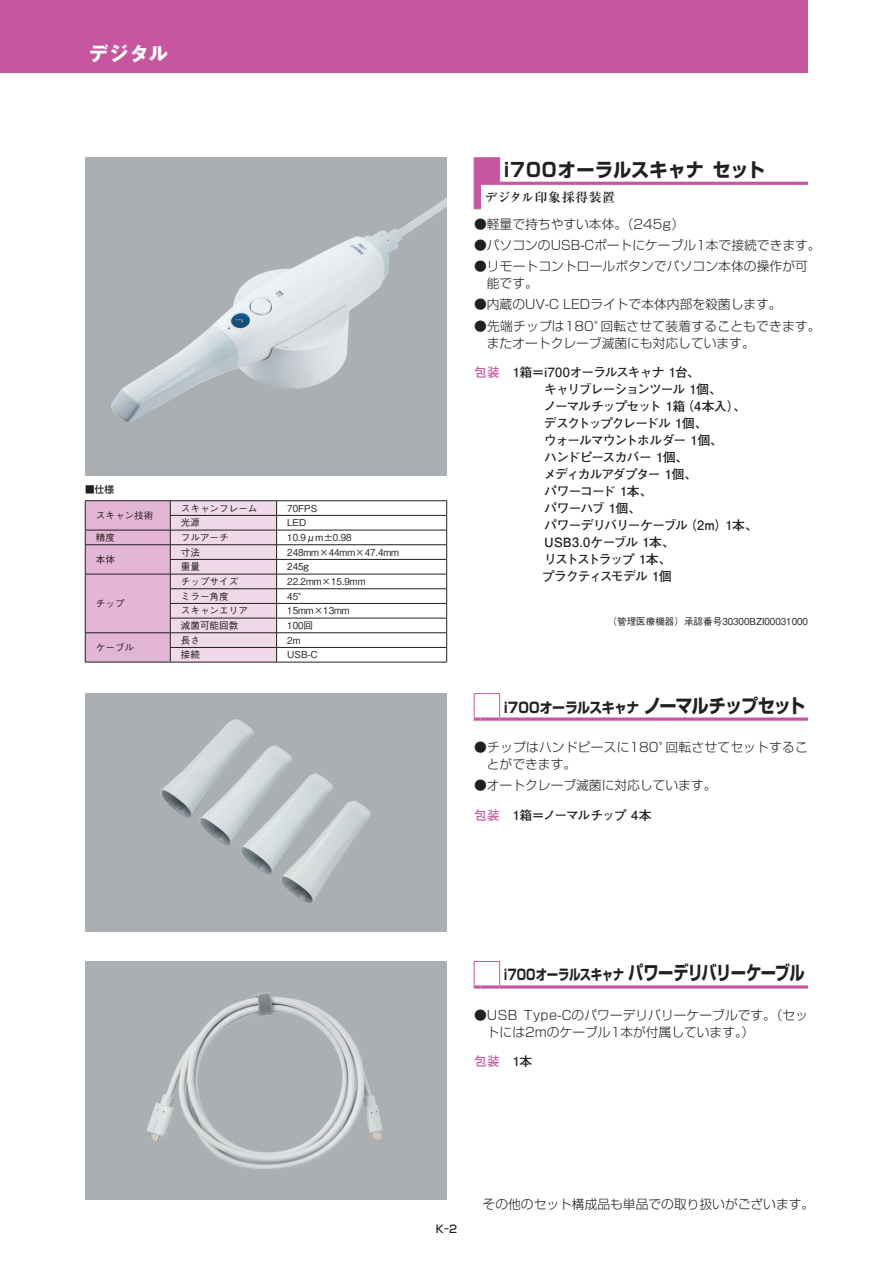
<style>
.page{position:relative;width:893px;height:1263px;background:#fff}
.page>*{position:absolute;margin:0;border:0;box-sizing:border-box;transform-origin:0 0}
.TD14_製品名{font:700 19.2px "Shin Go Pro";letter-spacing:.01em;color:#231f20;scale:.95 1}
.t1{font:700 19.2px "Gothic MB101 Pro";color:#fff}
.TD14_製品名-2{font:700 14.4px "Shin Go Pro";letter-spacing:-.03em;color:#231f20;scale:.8 1}
.TD14_製品名-3{font:700 14.4px "Shin Go Pro";letter-spacing:-.03em;color:#231f20;scale:.9 1}
.TD14_説明{font:300 12.75px/17px "Shin Go Pro";color:#231f20}
.t2{font:700 12.75px "Futo Go B101 Pro";letter-spacing:-.075em;color:#231f20}
.t3{font:700 12.75px "Futo Go B101 Pro";letter-spacing:-.055em;color:#231f20}
.t4{font:700 12.75px "Futo Go B101 Pro";letter-spacing:-.105em;color:#231f20}
.t5{font:700 12.75px "Futo Go B101 Pro";letter-spacing:-.1em;color:#231f20}
.t6{font:700 12.75px "Futo Go B101 Pro";letter-spacing:-.015em;color:#231f20}
.t7{font:700 12.75px "Futo Go B101 Pro";letter-spacing:-.14em;color:#231f20}
.TD14_一般名称{font:700 12.75px "Ryumin Pro";letter-spacing:.05em;color:#231f20}
.t8{font:500 10.65px "Shin Go Pro";color:#231f20}
.TD14_認証管理番号{font:500 9.6px "Gothic BBB Pro";color:#231f20}
.TD14_認証管理番号-2{font:500 9.6px "Gothic BBB Pro";color:#231f20;scale:.9 1}
.番号{font:500 9.6px "Shin Go Pro";color:#231f20}
.s1{color:#c656a0}
.s2{font-size:19.2px}
</style>
<div class="page">
<hr style="left:500px;top:182px;width:308px;height:3px;background:#c656a0">
<svg style="left:474px;top:157px;width:26px;height:52px"></svg>
<svg style="left:474px;top:693px;width:26px;height:28px"></svg>
<svg style="left:480px;top:717px;width:20px;height:4px"></svg>
<svg style="left:500px;top:717px;width:308px;height:4px"></svg>
<svg style="left:474px;top:961px;width:26px;height:27px"></svg>
<hr style="left:480px;top:985px;width:20px;height:3px;background:#c656a0">
<hr style="left:500px;top:985px;width:308px;height:3px;background:#c656a0">
<div style="left:85px;top:157px;width:361px;height:319px;background:#a9afb2"></div>
<img style="left:111px;top:198px;width:335px;height:225px">
<hr style="left:85px;top:500px;width:85px;height:1px;background:#231f20">
<hr style="left:170px;top:500px;width:107px;height:1px;background:#231f20">
<hr style="left:277px;top:500px;width:170px;height:1px;background:#231f20">
<hr style="left:277px;top:515px;width:170px;height:1px;background:#231f20">
<hr style="left:277px;top:530px;width:170px;height:1px;background:#231f20">
<hr style="left:277px;top:544px;width:170px;height:1px;background:#231f20">
<hr style="left:277px;top:559px;width:170px;height:1px;background:#231f20">
<hr style="left:277px;top:574px;width:170px;height:1px;background:#231f20">
<hr style="left:277px;top:588px;width:170px;height:1px;background:#231f20">
<hr style="left:277px;top:603px;width:170px;height:1px;background:#231f20">
<hr style="left:277px;top:618px;width:170px;height:1px;background:#231f20">
<svg style="left:85px;top:501px;width:192px;height:161px;background:#dfbfd5"></svg>
<svg style="left:446px;top:501px;width:1px;height:161px"></svg>
<hr style="left:85px;top:632px;width:85px;height:1px;background:#231f20">
<hr style="left:170px;top:632px;width:107px;height:1px;background:#231f20">
<hr style="left:277px;top:632px;width:170px;height:1px;background:#231f20">
<hr style="left:170px;top:647px;width:107px;height:1px;background:#231f20">
<hr style="left:277px;top:647px;width:170px;height:1px;background:#231f20">
<hr style="left:85px;top:662px;width:85px;height:1px;background:#231f20">
<hr style="left:170px;top:662px;width:107px;height:1px;background:#231f20">
<hr style="left:277px;top:662px;width:170px;height:1px;background:#231f20">
<div style="left:85px;top:693px;width:361px;height:238px;background:#a9afb2"></div>
<img style="left:160px;top:719px;width:211px;height:184px">
<div style="left:85px;top:961px;width:361px;height:238px;background:#a9afb2"></div>
<img style="left:146px;top:992px;width:237px;height:178px">
<div style="left:0;top:0;width:808px;height:72px;background:#c656a0"></div>
<h1 class="t1" style="left:89px;top:38px;width:80px">デジタル</h1>
<p class="番号" style="left:85px;top:482px;width:30px">■仕様</p>
<p class="TD14_認証管理番号" style="left:96px;top:508px;width:59px">スキャン技術</p>
<p class="TD14_認証管理番号" style="left:181px;top:500px;width:78px">スキャンフレーム</p>
<p class="TD14_認証管理番号-2" style="left:287px;top:500px;width:35px">70FPS</p>
<p class="TD14_認証管理番号" style="left:181px;top:515px;width:21px">光源</p>
<p class="TD14_認証管理番号" style="left:287px;top:515px;width:21px">LED</p>
<p class="TD14_認証管理番号" style="left:96px;top:530px;width:21px">精度</p>
<p class="TD14_認証管理番号" style="left:181px;top:530px;width:49px">フルアーチ</p>
<p class="TD14_認証管理番号-2" style="left:287px;top:530px;width:73px">10.9μm±0.98</p>
<p class="TD14_認証管理番号" style="left:96px;top:552px;width:21px">本体</p>
<p class="TD14_認証管理番号" style="left:181px;top:544px;width:21px">寸法</p>
<p class="TD14_認証管理番号-2" style="left:287px;top:544px;width:126px">248mm×44mm×47.4mm</p>
<p class="TD14_認証管理番号" style="left:181px;top:559px;width:21px">重量</p>
<p class="TD14_認証管理番号-2" style="left:287px;top:559px;width:25px">245g</p>
<p class="TD14_認証管理番号" style="left:96px;top:596px;width:30px">チップ</p>
<p class="TD14_認証管理番号" style="left:96px;top:640px;width:40px">ケーブル</p>
<p class="TD14_認証管理番号" style="left:181px;top:574px;width:59px">チップサイズ</p>
<p class="TD14_認証管理番号-2" style="left:287px;top:574px;width:88px">22.2mm×15.9mm</p>
<p class="TD14_認証管理番号" style="left:181px;top:588px;width:49px">ミラー角度</p>
<p class="TD14_認証管理番号-2" style="left:287px;top:588px;width:24px">45°</p>
<p class="TD14_認証管理番号" style="left:181px;top:603px;width:68px">スキャンエリア</p>
<p class="TD14_認証管理番号-2" style="left:287px;top:603px;width:71px">15mm×13mm</p>
<p class="TD14_認証管理番号" style="left:181px;top:618px;width:59px">減菌可能回数</p>
<p class="TD14_認証管理番号-2" style="left:287px;top:618px;width:30px">100回</p>
<p class="TD14_認証管理番号" style="left:181px;top:632px;width:21px">長さ</p>
<p class="TD14_認証管理番号-2" style="left:287px;top:632px;width:16px">2m</p>
<p class="TD14_認証管理番号" style="left:181px;top:647px;width:21px">接続</p>
<p class="TD14_認証管理番号" style="left:287px;top:647px;width:32px">USB-C</p>
<p class="TD14_製品名" style="left:504px;top:154px;width:276px">i700オーラルスキャナ セット</p>
<p class="TD14_一般名称" style="left:485px;top:187px;width:132px">デジタル印象採得装置</p>
<p class="TD14_説明" style="left:474px;top:214px;width:211px">●軽量で持ちやすい本体。（245g）</p>
<p class="TD14_説明" style="left:474px;top:235px;width:348px">●パソコンのUSB-Cポートにケーブル1本で接続できます。</p>
<p class="TD14_説明" style="left:487px;top:256px;width:323px;text-indent:-13px">●リモートコントロールボタンでパソコン本体の操作が可能です。</p>
<p class="TD14_説明" style="left:474px;top:294px;width:309px">●内蔵のUV-C LEDライトで本体内部を殺菌します。</p>
<p class="TD14_説明" style="left:487px;top:316px;width:335px;text-indent:-13px">●先端チップは180°回転させて装着することもできます。またオートクレーブ滅菌にも対応しています。</p>
<p class="t3" style="left:474px;top:362px;width:227px"><span class="s1">包装</span>　1箱＝i700オーラルスキャナ 1台、</p>
<p class="t2" style="left:544px;top:379px;width:179px">キャリブレーションツール 1個、</p>
<p class="t2" style="left:544px;top:396px;width:203px">ノーマルチップセット 1箱（4本入）、</p>
<p class="t4" style="left:544px;top:413px;width:165px">デスクトップクレードル 1個、</p>
<p class="t2" style="left:544px;top:430px;width:180px">ウォールマウントホルダー 1個、</p>
<p class="t3" style="left:544px;top:447px;width:146px">ハンドピースカバー 1個、</p>
<p class="t5" style="left:544px;top:464px;width:154px">メディカルアダプター 1個、</p>
<p class="t2" style="left:544px;top:481px;width:110px">パワーコード 1本、</p>
<p class="t2" style="left:544px;top:498px;width:98px">パワーハブ 1個、</p>
<p class="t2" style="left:544px;top:515px;width:215px">パワーデリバリーケーブル（2m）1本、</p>
<p class="t6" style="left:544px;top:532px;width:132px">USB3.0ケーブル 1本、</p>
<p class="t7" style="left:544px;top:549px;width:129px">リストストラップ 1本、</p>
<p class="t2" style="left:542px;top:566px;width:131px">プラクティスモデル 1個</p>
<p class="TD14_認証管理番号" style="left:607px;top:614px;width:202px">（管理医療機器）承認番号30300BZI00031000</p>
<p class="TD14_製品名-3" style="left:504px;top:696px;width:337px">i700オーラルスキャナ <span class="s2">ノーマルチップセット</span></p>
<p class="TD14_説明" style="left:487px;top:737px;width:323px;text-indent:-13px">●チップはハンドピースに180°回転させてセットすることができます。</p>
<p class="TD14_説明" style="left:474px;top:775px;width:244px">●オートクレーブ滅菌に対応しています。</p>
<p class="t2" style="left:474px;top:805px;width:179px"><span class="s1">包装</span>　1箱＝ノーマルチップ 4本</p>
<p class="TD14_製品名-2" style="left:504px;top:963px;width:377px">i700オーラルスキャナ <span class="s2">パワーデリバリーケーブル</span></p>
<p class="TD14_説明" style="left:487px;top:1004px;width:323px;text-indent:-13px">●USB Type-Cのパワーデリバリーケーブルです。（セットには2mのケーブル1本が付属しています。）</p>
<p class="t2" style="left:474px;top:1051px;width:59px"><span class="s1">包装</span>　1本</p>
<p class="t8" style="left:436px;top:1220px;width:23px">K-2</p>
<p class="TD14_説明" style="left:483px;top:1194px;width:333px">その他のセット構成品も単品での取り扱いがございます。</p>
</div>
